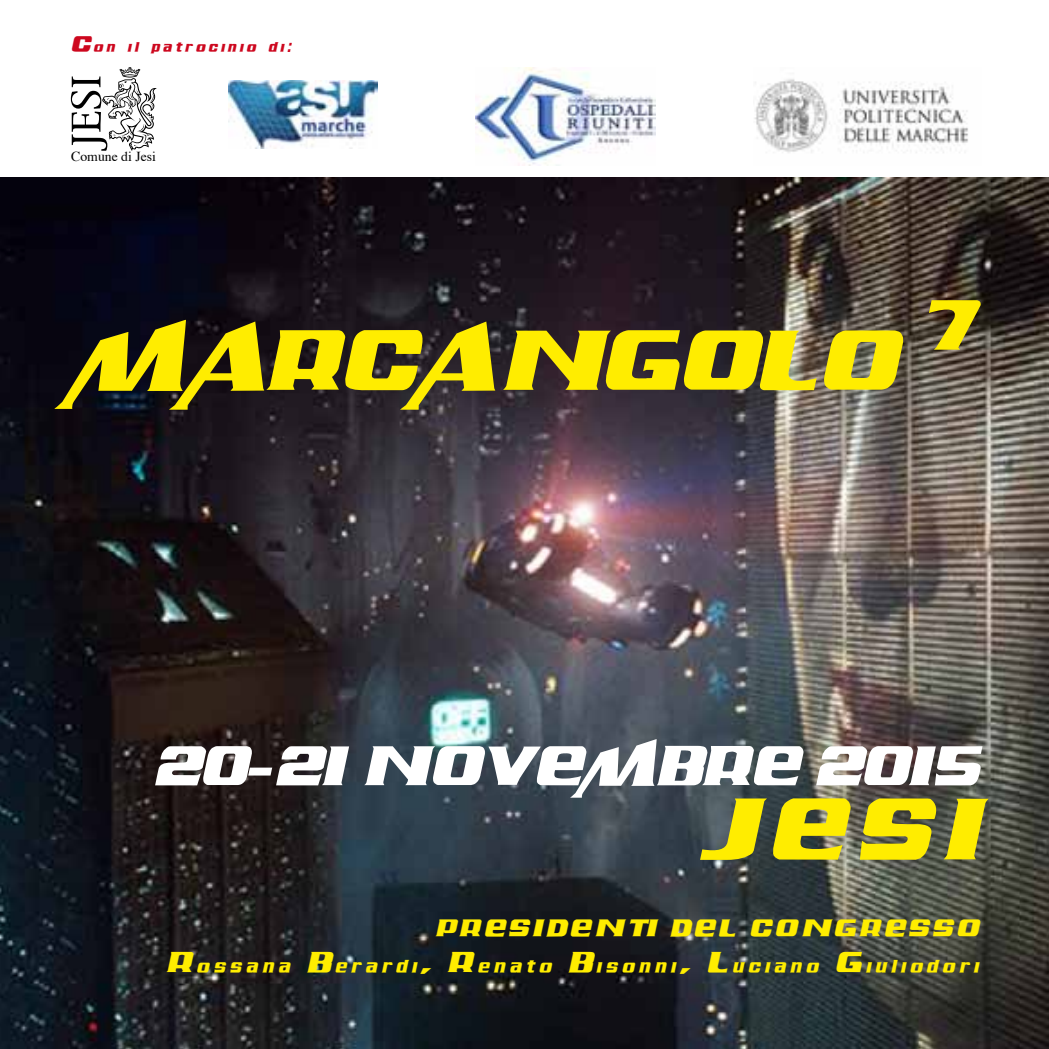
<style>
.page{position:relative;width:1049px;height:1049px;background:#fff}
.page>*{position:absolute;margin:0;border:0;box-sizing:border-box;transform-origin:0 0}
.t1{font:italic 90px "Air Millhouse";color:#ffed00}
.t2{font:italic 87.5px "Air Millhouse";color:#ffed00}
.t3{font:italic 72.5px "Air Millhouse";color:#ffed00}
.t4{font:italic 57.5px "Air Millhouse";color:#fff}
.t5{font:italic 30px "Air Millhouse";letter-spacing:.14em;color:#ffed00}
.t6{font:italic 25px "Air Millhouse";letter-spacing:.14em;color:#ffed00}
.t7{font:italic 22.5px "Air Millhouse";letter-spacing:.14em;color:#cd071e}
.t8{font:13.75px "Times";color:#000}
.s1{font-family:"Helvetica Neue LT Std";font-weight:700;font-stretch:condensed;font-size:17.5px}
</style>
<div class="page">
<img style="left:0;top:177px;width:1049px;height:872px">
<img style="left:228px;top:80px;width:149px;height:69px">
<img style="left:754px;top:79px;width:214px;height:74px">
<svg style="left:71px;top:67px;width:85px;height:84px"></svg>
<img style="left:475px;top:67px;width:181px;height:98px">
<p class="t7" style="left:71px;top:32px;width:222px">Con il patrocinio di<span class="s1">:</span></p>
<p class="t8" style="left:71px;top:144px;width:86px">Comune di Jesi</p>
<h2 class="t2" style="left:71px;top:313px;width:826px">MARCANGOLO</h2>
<h3 class="t3" style="left:919px;top:285px;width:54px">7</h3>
<h3 class="t4" style="left:153px;top:735px;width:826px">20-21 NOVEMBRE 2015</h3>
<h1 class="t1" style="left:697px;top:780px;width:282px">JESI</h1>
<p class="t6" style="left:435px;top:914px;width:545px">PRESIDENTI DEL CONGRESSO</p>
<p class="t5" style="left:166px;top:945px;width:813px">Rossana Berardi, Renato Bisonni, Luciano Giuliodori</p>
</div>
